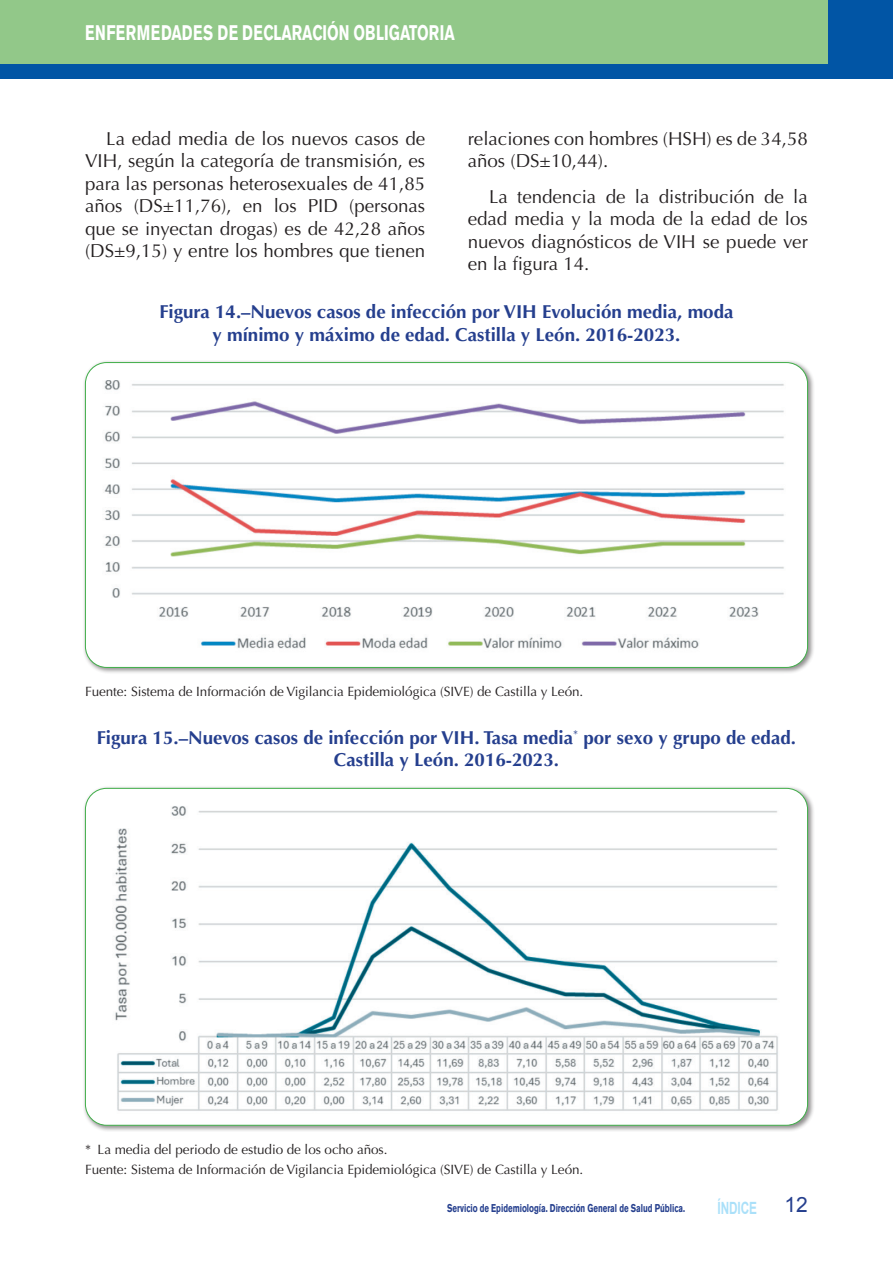
<style>
.page{position:relative;width:893px;height:1263px;background:#fff}
.page>*{position:absolute;margin:0;border:0;box-sizing:border-box;transform-origin:0 0}
.t1{font:700 21px "Akzidenz Grotesk BE";color:#fff;scale:.7 1}
.t2{font:21px "Arial";color:#253f8e}
.t3{font:18.75px/22.5px "Optima";color:#231f20;text-align:justify}
.t4{font:700 18.75px/22.5px "Optima";color:#253f8e;text-align:center}
.t5{font:700 16.8px "Arial";letter-spacing:-.01em;color:#aae0f9;scale:.7 1}
.t6{font:13.5px/20.7px "Optima";letter-spacing:-.005em;color:#231f20}
.t7{font:700 11.25px "Akzidenz Grotesk BE";color:#253f8e;scale:.7 1}
</style>
<div class="page">
<div style="left:0;top:0;width:893px;height:79px;background:#0155a5"></div>
<div style="left:0;top:0;width:828px;height:64px;background:#92c889"></div>
<div style="left:82px;top:360px;width:733px;height:314px;background:#231f20;opacity:.5"></div>
<div style="left:85px;top:363px;width:722px;height:304px;background:#fff;border-radius:21px"></div>
<img style="left:104px;top:380px;width:680px;height:269px">
<div style="left:82px;top:785px;width:733px;height:347px;background:#231f20;opacity:.5"></div>
<div style="left:85px;top:788px;width:722px;height:337px;background:#fff;border-radius:21px"></div>
<img style="left:115px;top:806px;width:663px;height:305px">
<p class="t1" style="left:85px;top:20px;width:530px">ENFERMEDADES DE DECLARACIÓN OBLIGATORIA</p>
<p class="t3" style="left:85px;top:127px;width:342px;text-indent:21px">La edad media de los nuevos casos de VIH, según la categoría de transmisión, es para las personas heterosexuales de 41,85 años (DS±11,76), en los PID (personas que se inyectan drogas) es de 42,28 años (DS±9,15) y entre los hombres que tienen</p>
<p class="t3" style="left:468px;top:127px;width:342px">relaciones con hombres (HSH) es de 34,58 años (DS±10,44).</p>
<p class="t3" style="left:468px;top:185px;width:342px;text-indent:21px">La tendencia de la distribución de la edad media y la moda de la edad de los nuevos diagnósticos de VIH se puede ver en la figura 14.</p>
<p class="t4" style="left:159px;top:301px;width:576px">Figura 14.–Nuevos casos de infección por VIH Evolución media, moda y mínimo y máximo de edad. Castilla y León. 2016-2023.</p>
<p class="t6" style="left:85px;top:681px;width:500px">Fuente: Sistema de Información de Vigilancia Epidemiológica (SIVE) de Castilla y León.</p>
<p class="t4" style="left:97px;top:726px;width:701px">Figura 15.–Nuevos casos de infección por VIH. Tasa media<sup>*</sup> por sexo y grupo de edad.<br>Castilla y León. 2016-2023.</p>
<p class="t6" style="left:85px;top:1139px;width:500px">* La media del periodo de estudio de los ocho años.<br>Fuente: Sistema de Información de Vigilancia Epidemiológica (SIVE) de Castilla y León.</p>
<p class="t7" style="left:447px;top:1201px;width:341px">Servicio de Epidemiología. Dirección General de Salud Pública.</p>
<p class="t5" style="left:718px;top:1196px;width:58px">ÍNDICE</p>
<p class="t2" style="left:785px;top:1191px;width:25px">12</p>
</div>
